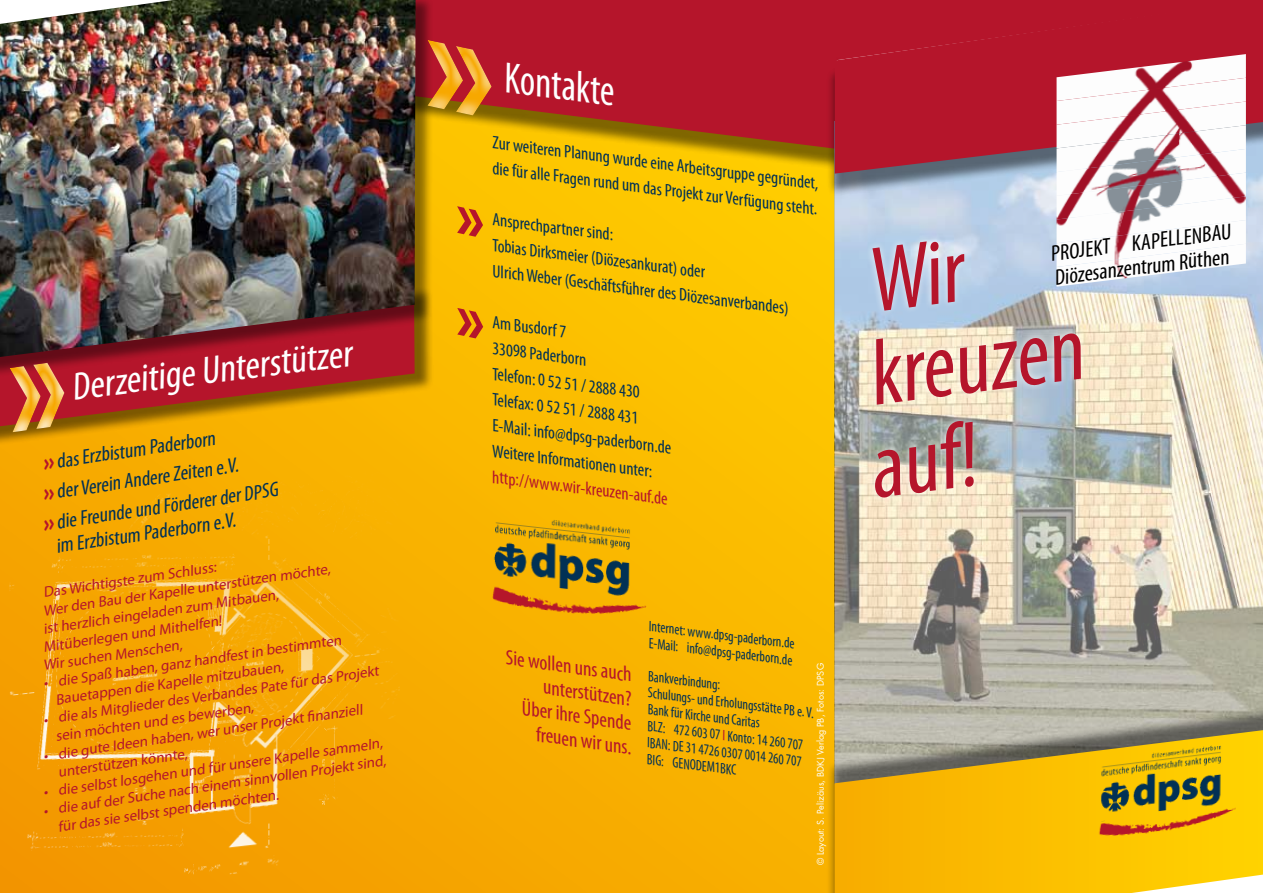
<style>
.page{position:relative;width:1263px;height:893px;background:#fff}
.page>*{position:absolute;margin:0;border:0;box-sizing:border-box;transform-origin:0 0}
.t1{font:condensed 43.8px "Myriad Pro";color:#fff;scale:.92 1}
.t2{font:italic condensed 39.15px "Myriad Pro";color:#fff}
.t3{font:condensed 22.5px "Myriad Pro";color:#000}
.t4{font:italic condensed 21px/29.8px "Myriad Pro";color:#003056}
.t5{font:condensed 21px "Myriad Pro";color:#b5152b}
.t6{font:condensed 18px/25.7px "Myriad Pro";color:#003056}
.t7{font:condensed 18px "Myriad Pro";color:#b5152b}
.t8{font:italic 15px/18.5px "Myriad Pro";color:#b5152b}
.t9{font:condensed 15px/16.5px "Myriad Pro";color:#003056;scale:.91 1}
.t10{font:9px "Futura";color:#fff}
.s1{font-family:"BDKJ";font-weight:700;font-stretch:normal;color:#b5152b}
.s2{color:#b5152b}
</style>
<div class="page">
<div style="left:0;top:68px;width:835px;height:825px;background:linear-gradient(to right,#f7a900,#fbbc00)"></div>
<svg style="left:434px;top:0;width:401px;height:282px;background:#d97712"></svg>
<div style="left:0;top:286px;width:434px;height:162px;background:#000;opacity:.5"></div>
<svg style="left:0;top:385px;width:415px;height:41px;background:#c66d0d"></svg>
<div style="left:0;top:0;width:434px;height:385px;background:#000;opacity:.45"></div>
<img style="left:0;top:0;width:416px;height:357px">
<img style="left:835px;top:196px;width:428px;height:510px">
<img style="left:10px;top:467px;width:390px;height:426px">
<img style="left:486px;top:507px;width:167px;height:95px">
<img style="left:486px;top:584px;width:166px;height:43px">
<svg style="left:865px;top:213px;width:224px;height:294px;background:#bfc5c4"></svg>
<svg style="left:874px;top:419px;width:100px;height:80px;background:#bb8d8a"></svg>
<svg style="left:872px;top:237px;width:209px;height:168px;background:#c7aeb5"></svg>
<svg style="left:427px;top:37px;width:67px;height:84px;background:#cb6525"></svg>
<svg style="left:457px;top:206px;width:26px;height:32px"></svg>
<svg style="left:457px;top:308px;width:26px;height:32px"></svg>
<div style="left:826px;top:706px;width:437px;height:187px;background:#000;opacity:.5"></div>
<svg style="left:835px;top:730px;width:428px;height:163px;background:#e5b520"></svg>
<img style="left:1094px;top:739px;width:148px;height:83px">
<img style="left:1093px;top:806px;width:148px;height:38px">
<div style="left:826px;top:4px;width:437px;height:192px;background:#000;opacity:.5"></div>
<svg style="left:835px;top:0;width:428px;height:174px;background:#b01d33"></svg>
<svg style="left:9px;top:358px;width:59px;height:76px;background:#c5612f"></svg>
<img style="left:1056px;top:54px;width:190px;height:233px">
<img style="left:1056px;top:78px;width:190px;height:189px">
<h2 class="t2" style="left:68px;top:364px;width:284px;rotate:-7deg">Derzeitige Unterstützer</h2>
<h3 class="t4" style="left:32px;top:449px;width:239px;text-indent:8px;rotate:-8deg"><span class="s1">››</span> das Erzbistum Paderborn<br><span class="s1">››</span> der Verein Andere Zeiten e.V.<br><span class="s1">››</span> die Freunde und Förderer der DPSG</h3>
<h3 class="t4" style="left:54px;top:530px;width:183px;rotate:-8deg">im Erzbistum Paderborn e.V.</h3>
<p class="t8" style="left:42px;top:582px;width:176px;rotate:-8deg">Das Wichtigste zum Schluss:</p>
<p class="t8" style="left:42px;top:600px;width:291px;rotate:-8deg">Wer den Bau der Kapelle unterstützen möchte,</p>
<p class="t8" style="left:42px;top:619px;width:239px;rotate:-8deg">ist herzlich eingeladen zum Mitbauen,</p>
<p class="t8" style="left:42px;top:637px;width:182px;rotate:-8deg">Mitüberlegen und Mithelfen!</p>
<p class="t8" style="left:52px;top:672px;width:293px;text-indent:-10px;rotate:-8deg">• die Spaß haben, ganz handfest in bestimmten<br>Bauetappen die Kapelle mitzubauen,</p>
<p class="t8" style="left:42px;top:655px;width:142px;rotate:-8deg">Wir suchen Menschen,</p>
<p class="t8" style="left:52px;top:708px;width:330px;text-indent:-10px;rotate:-8deg">• die als Mitglieder des Verbandes Pate für das Projekt sein möchten und es bewerben,</p>
<p class="t8" style="left:54px;top:744px;width:312px;text-indent:-12px;rotate:-8deg">• die gute Ideen haben, wer unser Projekt fi nanziell unterstützen könnte,</p>
<p class="t8" style="left:42px;top:782px;width:344px;rotate:-8deg">• die selbst losgehen und für unsere Kapelle sammeln,</p>
<p class="t8" style="left:54px;top:798px;width:335px;text-indent:-12px;rotate:-8deg">• die auf der Suche nach einem sinnvollen Projekt sind, für das sie selbst spenden möchten.</p>
<h1 class="t1" style="left:509px;top:51px;width:122px;rotate:7deg">Kontakte</h1>
<p class="t6" style="left:495px;top:130px;width:332px;rotate:7deg">Zur weiteren Planung wurde eine Arbeitsgruppe gegründet, die für alle Fragen rund um das Projekt zur Verfügung steht.</p>
<p class="t6" style="left:495px;top:207px;width:306px;rotate:7deg">Ansprechpartner sind:<br>Tobias Dirksmeier (Diözesankurat) oder<br>Ulrich Weber (Geschäftsführer des Diözesanverbandes)</p>
<p class="t6" style="left:495px;top:309px;width:76px;rotate:7deg">Am Busdorf 7</p>
<p class="t6" style="left:495px;top:335px;width:96px;rotate:7deg">33098 Paderborn</p>
<p class="t6" style="left:495px;top:361px;width:150px;rotate:7deg">Telefon: 0 52 51 / 2888 430</p>
<p class="t6" style="left:495px;top:387px;width:149px;rotate:7deg">Telefax: 0 52 51 / 2888 431</p>
<p class="t6" style="left:495px;top:412px;width:182px;rotate:7deg">E-Mail: info@dpsg-paderborn.de</p>
<p class="t6" style="left:495px;top:438px;width:163px;rotate:7deg">Weitere Informationen unter:</p>
<p class="t7" style="left:494px;top:466px;width:178px;rotate:7deg">http://www.wir-kreuzen-auf.de</p>
<h3 class="t5" style="left:508px;top:644px;width:128px;rotate:8deg">Sie wollen uns auch</h3>
<h3 class="t5" style="left:546px;top:674px;width:91px;rotate:8deg">unterstützen?</h3>
<h3 class="t5" style="left:524px;top:695px;width:112px;rotate:8deg">Über ihre Spende</h3>
<h3 class="t5" style="left:539px;top:721px;width:98px;rotate:8deg">freuen wir uns.</h3>
<p class="t9" style="left:650px;top:618px;width:163px;rotate:7deg">Internet: www.dpsg-paderborn.de<br>E-Mail: info@dpsg-paderborn.de</p>
<p class="t9" style="left:650px;top:667px;width:81px;rotate:7deg">Bankverbindung:</p>
<p class="t10" style="left:814px;top:865px;width:204px;rotate:-90deg">© Layout: S. Pelizäus, BDKJ Verlag PB, Fotos: DPSG</p>
<p class="t9" style="left:649px;top:684px;width:185px;rotate:7deg">Schulungs- und Erholungsstätte PB e. V.</p>
<p class="t9" style="left:649px;top:701px;width:126px;rotate:7deg">Bank für Kirche und Caritas</p>
<p class="t9" style="left:649px;top:717px;width:174px;rotate:7deg">BLZ: 472 603 07 <span class="s2">І</span> Konto: 14 260 707</p>
<p class="t9" style="left:649px;top:734px;width:173px;rotate:7deg">IBAN: DE 31 4726 0307 0014 260 707</p>
<p class="t9" style="left:649px;top:751px;width:100px;rotate:7deg">BIG: GENODEM1BKC</p>
<h3 class="t3" style="left:1048px;top:240px;width:183px;rotate:-7deg">PROJEKT KAPELLENBAU</h3>
<h3 class="t3" style="left:1052px;top:264px;width:177px;rotate:-7deg">Diözesanzentrum Rüthen</h3>
</div>
